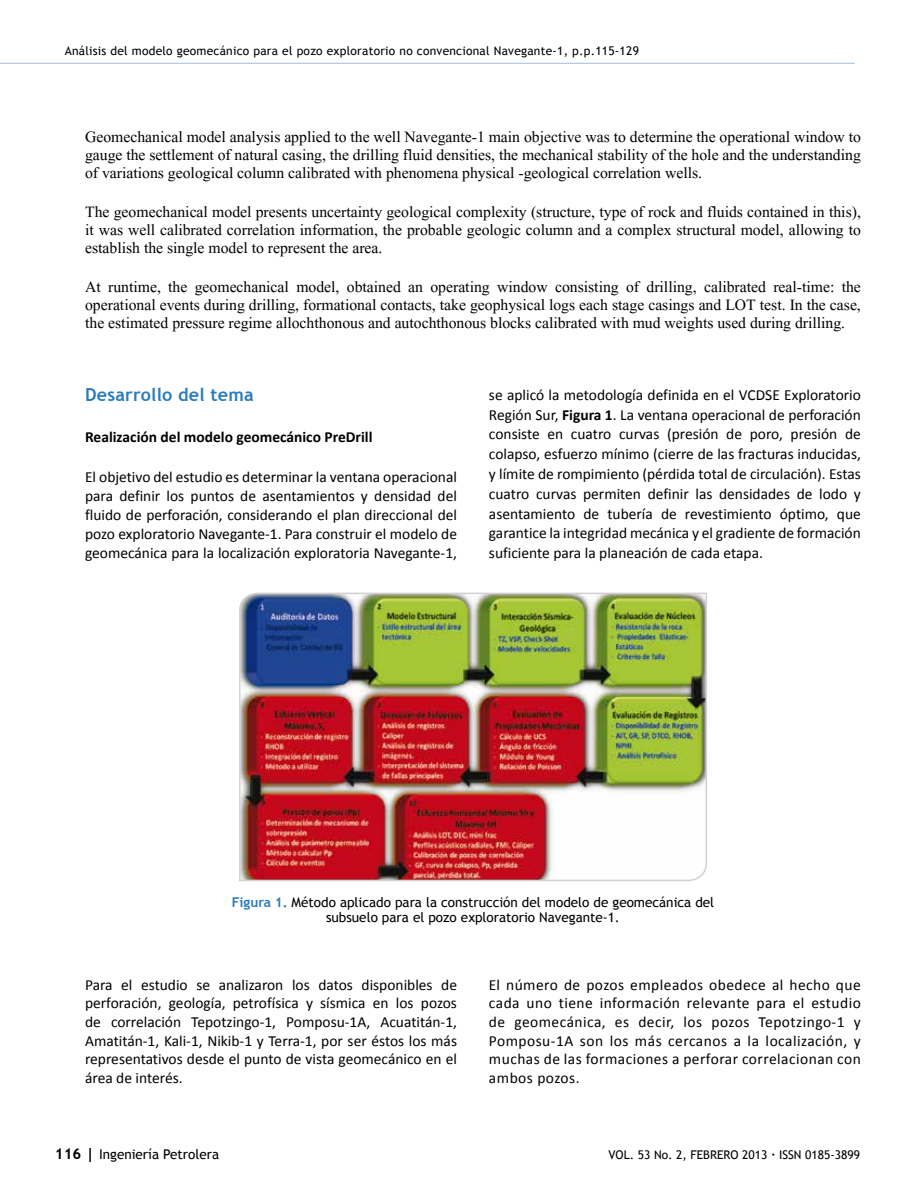
<style>
.page{position:relative;width:915px;height:1191px;background:#fff}
.page>*{position:absolute;margin:0;border:0;box-sizing:border-box;transform-origin:0 0}
.t1{font:19.5px/18px "Aparajita";color:#000;text-align:justify}
.t2{font:700 18px "Trebuchet MS";letter-spacing:.01em;color:#2b7bbb}
.t3{font:15.45px/18.6px "Calibri";color:#000;text-align:justify}
.t4{font:700 15.45px "Calibri";color:#000}
.t5{font:13.5px/15px "Trebuchet MS";color:#000;text-align:center}
.t6{font:12px "Trebuchet MS";letter-spacing:.02em;color:#000}
.t7{font:12px "Trebuchet MS";color:#000}
.s1{font-weight:700}
.s2{font-weight:700;color:#2b7bbb}
.s3{font-weight:700;font-size:15px}
</style>
<div class="page">
<hr style="left:0;top:63px;width:854px;height:1px;background:#a5badd">
<img style="left:239px;top:592px;width:468px;height:289px">
<p class="t6" style="left:65px;top:44px;width:575px">Análisis del modelo geomecánico para el pozo exploratorio no convencional Navegante-1, p.p.115-129</p>
<p class="t1" style="left:85px;top:130px;width:777px">Geomechanical model analysis applied to the well Navegante-1 main objective was to determine the operational window to gauge the settlement of natural casing, the drilling fluid densities, the mechanical stability of the hole and the understanding of variations geological column calibrated with phenomena physical -geological correlation wells.</p>
<p class="t1" style="left:85px;top:205px;width:777px">The geomechanical model presents uncertainty geological complexity (structure, type of rock and fluids contained in this), it was well calibrated correlation information, the probable geologic column and a complex structural model, allowing to establish the single model to represent the area.</p>
<p class="t1" style="left:85px;top:280px;width:777px">At runtime, the geomechanical model, obtained an operating window consisting of drilling, calibrated real-time: the operational events during drilling, formational contacts, take geophysical logs each stage casings and LOT test. In the case, the estimated pressure regime allochthonous and autochthonous blocks calibrated with mud weights used during drilling.</p>
<p class="t2" style="left:85px;top:384px;width:170px">Desarrollo del tema</p>
<p class="t4" style="left:85px;top:427px;width:289px">Realización del modelo geomecánico PreDrill</p>
<p class="t3" style="left:85px;top:467px;width:373px;line-height:19px">El objetivo del estudio es determinar la ventana operacional para definir los puntos de asentamientos y densidad del fluido de perforación, considerando el plan direccional del pozo exploratorio Navegante-1. Para construir el modelo de geomecánica para la localización exploratoria Navegante-1,</p>
<p class="t3" style="left:489px;top:384px;width:373px;line-height:19.8px">se aplicó la metodología definida en el VCDSE Exploratorio Región Sur, <span class="s1">Figura 1</span>. La ventana operacional de perforación consiste en cuatro curvas (presión de poro, presión de colapso, esfuerzo mínimo (cierre de las fracturas inducidas, y límite de rompimiento (pérdida total de circulación). Estas cuatro curvas permiten definir las densidades de lodo y asentamiento de tubería de revestimiento óptimo, que garantice la integridad mecánica y el gradiente de formación suficiente para la planeación de cada etapa.</p>
<p class="t5" style="left:231px;top:895px;width:484px"><span class="s2">Figura 1.</span> Método aplicado para la construcción del modelo de geomecánica del subsuelo para el pozo exploratorio Navegante-1.</p>
<p class="t3" style="left:85px;top:974px;width:373px">Para el estudio se analizaron los datos disponibles de perforación, geología, petrofísica y sísmica en los pozos de correlación Tepotzingo-1, Pomposu-1A, Acuatitán-1, Amatitán-1, Kali-1, Nikib-1 y Terra-1, por ser éstos los más representativos desde el punto de vista geomecánico en el área de interés.</p>
<p class="t3" style="left:489px;top:974px;width:373px">El número de pozos empleados obedece al hecho que cada uno tiene información relevante para el estudio de geomecánica, es decir, los pozos Tepotzingo-1 y Pomposu-1A son los más cercanos a la localización, y muchas de las formaciones a perforar correlacionan con ambos pozos.</p>
<p class="t5" style="left:55px;top:1146px;width:166px"><span class="s3">116 |</span> Ingeniería Petrolera</p>
<p class="t7" style="left:608px;top:1147px;width:253px">VOL. 53 No. 2, FEBRERO 2013 <span class="s1">·</span> ISSN 0185-3899</p>
</div>
